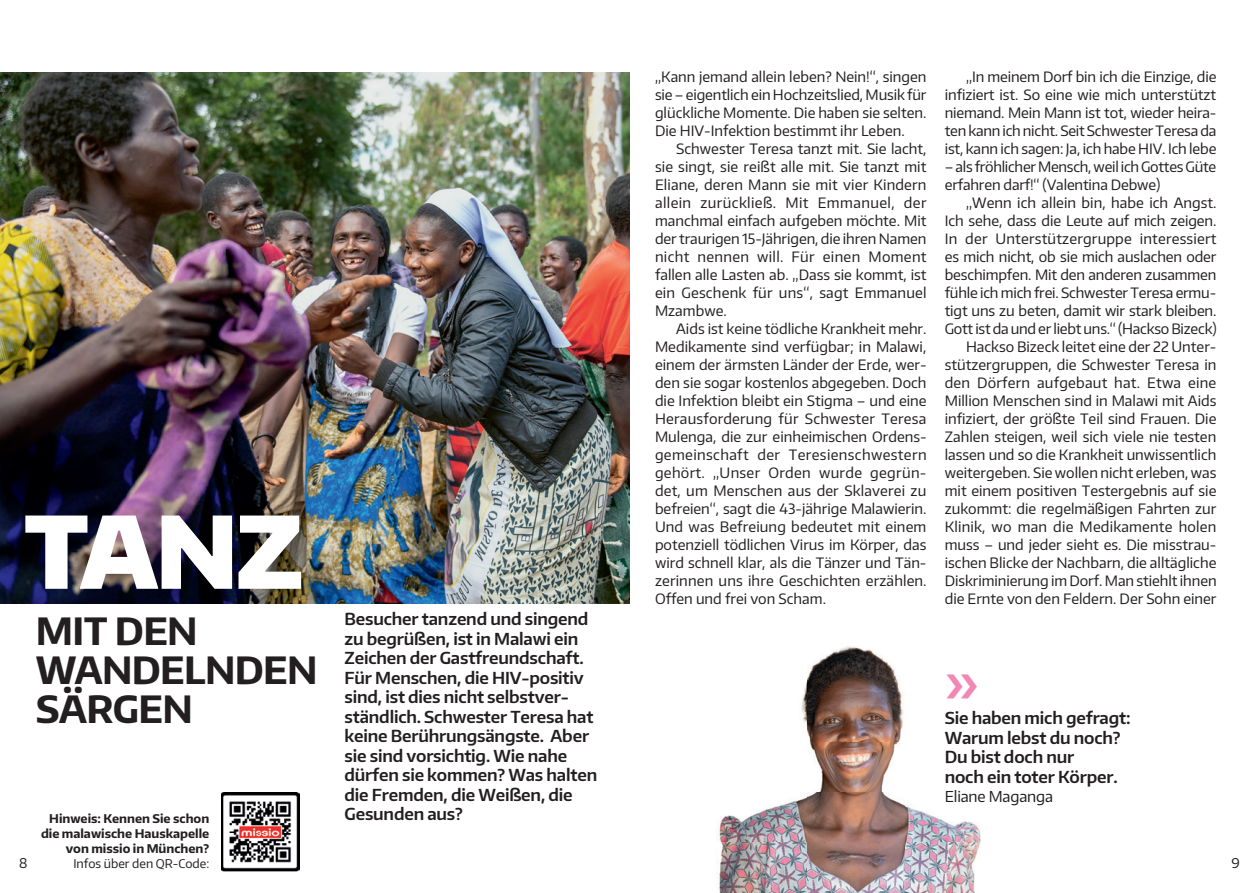
<style>
.page{position:relative;width:1259px;height:893px;background:#fff}
.page>*{position:absolute;margin:0;border:0;box-sizing:border-box;transform-origin:0 0}
.t1{font:900 99px "Encode Sans Normal";color:#fff}
.t2{font:600 49.5px "Encode Sans Normal";color:#f287b6}
.t3{font:700 37.5px/39px "Encode Sans Normal";letter-spacing:-.02em;color:#231f20}
.t4{font:600 16.5px/19.5px "Encode Sans Normal";letter-spacing:-.01em;color:#231f20}
.t5{font:15px "Encode Sans Normal";letter-spacing:-.01em;color:#231f20}
.t6{font:14.25px/18px "Encode Sans Normal";color:#231f20;text-align:justify}
.t7{font:14.25px/18px "Encode Sans Normal";letter-spacing:-.02em;color:#231f20}
.t8{font:13.5px "Encode Sans Normal";color:#231f20}
.t9{font:700 12px/15px "Encode Sans Normal";color:#231f20;text-align:right}
.t10{font:12px "Encode Sans Normal";color:#231f20}
</style>
<div class="page">
<img style="left:0;top:73px;width:629px;height:531px">
<img style="left:718px;top:646px;width:263px;height:247px">
<img style="left:221px;top:793px;width:78px;height:79px">
<h1 class="t1" style="left:23px;top:487px;width:282px">TANZ</h1>
<p class="t6" style="left:655px;top:67px;width:273px">„Kann jemand allein leben? Nein!“, singen sie – eigentlich ein Hochzeitslied, Musik für glückliche Momente. Die haben sie selten.<br>Die HIV-Infektion bestimmt ihr Leben.</p>
<p class="t6" style="left:655px;top:139px;width:273px;text-indent:21px">Schwester Teresa tanzt mit. Sie lacht, sie singt, sie reißt alle mit. Sie tanzt mit Eliane, deren Mann sie mit vier Kindern allein zurückließ. Mit Emmanuel, der manchmal einfach aufgeben möchte. Mit der traurigen 15-Jährigen, die ihren Namen nicht nennen will. Für einen Moment fallen alle Lasten ab. „Dass sie kommt, ist ein Geschenk für uns“, sagt Emmanuel Mzambwe.</p>
<p class="t6" style="left:655px;top:319px;width:273px;text-indent:21px">Aids ist keine tödliche Krankheit mehr.<br>Medikamente sind verfügbar; in Malawi, einem der ärmsten Länder der Erde, wer&shy;den sie sogar kostenlos abgegeben. Doch die Infektion bleibt ein Stigma – und eine Herausforderung für Schwester Teresa Mulenga, die zur einheimischen Ordens&shy;gemeinschaft der Teresienschwestern gehört. „Unser Orden wurde gegrün&shy;det, um Menschen aus der Sklaverei zu befreien“, sagt die 43-jährige Malawierin.<br>Und was Befreiung bedeutet mit einem potenziell tödlichen Virus im Körper, das wird schnell klar, als die Tänzer und Tän&shy;zerinnen uns ihre Geschichten erzählen.<br>Offen und frei von Scham.</p>
<p class="t6" style="left:944px;top:67px;width:273px;text-indent:21px">„In meinem Dorf bin ich die Einzige, die infiziert ist. So eine wie mich unterstützt niemand. Mein Mann ist tot, wieder heira&shy;ten kann ich nicht. Seit Schwester Teresa da ist, kann ich sagen: Ja, ich habe HIV. Ich lebe</p>
<p class="t7" style="left:944px;top:157px;width:273px">– als fröhlicher Mensch, weil ich Gottes Güte erfahren darf!“ (Valentina Debwe)</p>
<p class="t6" style="left:944px;top:193px;width:273px;text-align:right">„Wenn ich allein bin, habe ich Angst.<br>Ich sehe, dass die Leute auf mich zeigen.<br>In der Unterstützergruppe interessiert es mich nicht, ob sie mich auslachen oder beschimpfen. Mit den anderen zusammen fühle ich mich frei. Schwester Teresa ermu&shy;tigt uns zu beten, damit wir stark bleiben.<br>Gott ist da und er liebt uns.“ (Hackso Bizeck)<br>Hackso Bizeck leitet eine der 22 Unter&shy;stützergruppen, die Schwester Teresa in den Dörfern aufgebaut hat. Etwa eine Million Menschen sind in Malawi mit Aids infiziert, der größte Teil sind Frauen. Die Zahlen steigen, weil sich viele nie testen lassen und so die Krankheit unwissentlich weitergeben. Sie wollen nicht erleben, was mit einem positiven Testergebnis auf sie zukommt: die regelmäßigen Fahrten zur Klinik, wo man die Medikamente holen muss – und jeder sieht es. Die misstrau&shy;ischen Blicke der Nachbarn, die alltägliche Diskriminierung im Dorf. Man stiehlt ihnen die Ernte von den Feldern. Der Sohn einer</p>
<p class="t4" style="left:344px;top:609px;width:254px">Besucher tanzend und singend zu begrüßen, ist in Malawi ein<br>Zeichen der Gastfreundschaft.<br>Für Menschen, die HIV-positiv sind, ist dies nicht selbstver&shy;ständlich. Schwester Teresa hat keine Berührungsängste. Aber sie sind vorsichtig. Wie nahe dürfen sie kommen? Was halten die Fremden, die Weißen, die<br>Gesunden aus?</p>
<h3 class="t3" style="left:36px;top:610px;width:283px">MIT DEN<br>WANDELNDEN<br>SÄRGEN</h3>
<h2 class="t2" style="left:944px;top:649px;width:35px">»</h2>
<p class="t4" style="left:944px;top:708px;width:187px">Sie haben mich gefragt:<br>Warum lebst du noch?<br>Du bist doch nur<br>noch ein toter Körper.</p>
<p class="t5" style="left:944px;top:787px;width:110px">Eliane Maganga</p>
<p class="t9" style="left:41px;top:811px;width:170px">Hinweis: Kennen Sie schon die malawische Hauskapelle von missio in München?</p>
<p class="t10" style="left:73px;top:856px;width:137px">Infos über den QR-Code:</p>
<p class="t8" style="left:19px;top:854px;width:10px">8</p>
<p class="t8" style="left:1231px;top:854px;width:10px">9</p>
</div>
